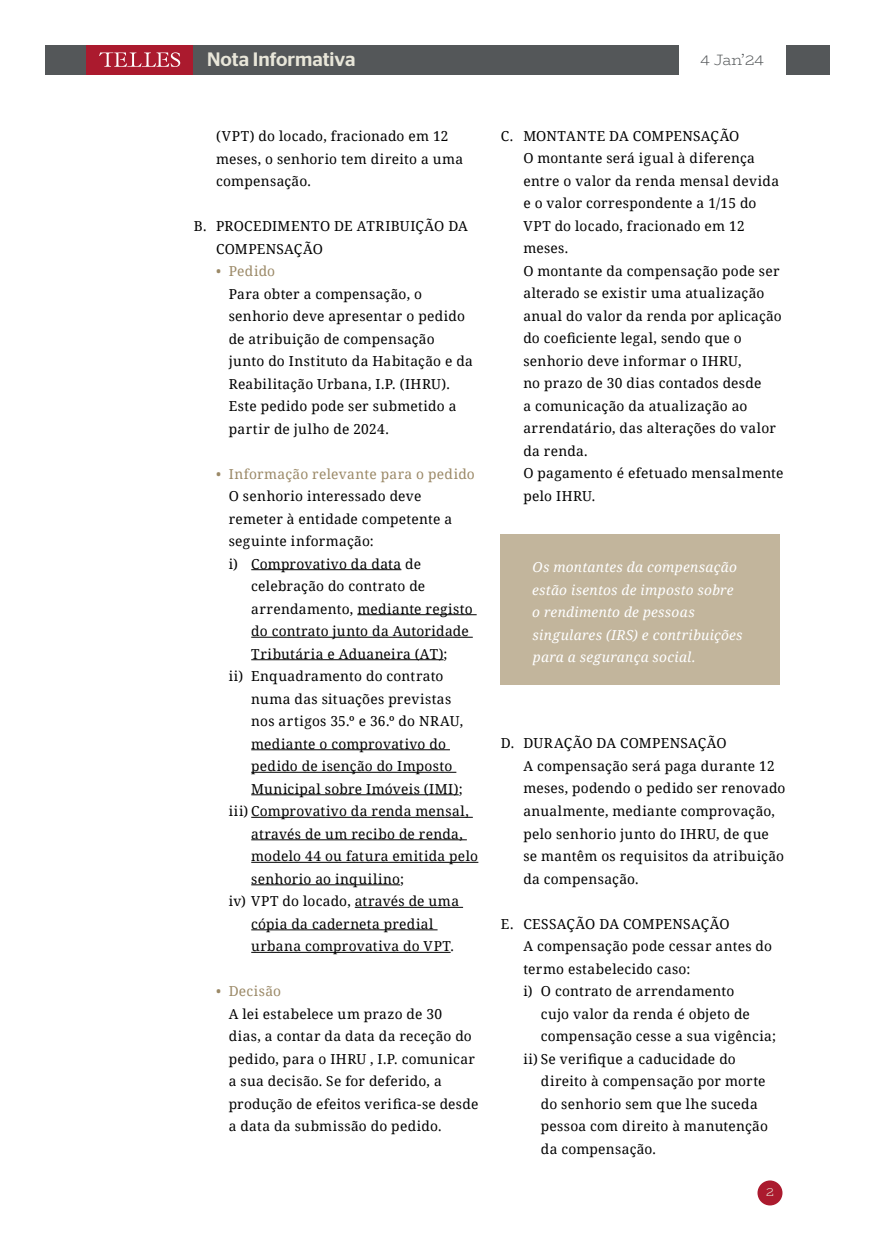
<style>
.page{position:relative;width:875px;height:1238px;background:#fff}
.page>*{position:absolute;margin:0;border:0;box-sizing:border-box;transform-origin:0 0}
.t1{font:500 19.38px "Stag Sans";color:#e8e6d9}
.t2{font:300 15px "Bio Rhyme";color:#545759}
.t3{font:13.75px/22.5px "Noto Serif";letter-spacing:.02em;color:#000}
.t4{font:italic 13.75px/22.5px "Noto Serif";letter-spacing:.02em;color:#fff}
.t5{font:13.75px "Noto Serif";letter-spacing:.02em;color:#9b8967}
.t6{font:300 12.5px "Bio Rhyme";color:#e8e6d9}
</style>
<div class="page">
<div style="left:758px;top:1180px;width:25px;height:25px;background:#ab1a2e;border-radius:50%"></div>
<div style="left:45px;top:45px;width:785px;height:29px;background:#545759"></div>
<div style="left:86px;top:45px;width:107px;height:29px;background:#ab1a2e"></div>
<div style="left:679px;top:43px;width:107px;height:33px;background:#fff"></div>
<svg style="left:99px;top:52px;width:81px;height:15px"></svg>
<hr style="left:251px;top:569px;width:150px;height:1px;background:#000">
<hr style="left:357px;top:614px;width:120px;height:1px;background:#000">
<hr style="left:251px;top:637px;width:222px;height:1px;background:#000">
<hr style="left:251px;top:659px;width:193px;height:1px;background:#000">
<hr style="left:251px;top:749px;width:199px;height:1px;background:#000">
<hr style="left:251px;top:772px;width:205px;height:1px;background:#000">
<hr style="left:251px;top:794px;width:208px;height:1px;background:#000">
<hr style="left:251px;top:817px;width:222px;height:1px;background:#000">
<hr style="left:251px;top:839px;width:216px;height:1px;background:#000">
<hr style="left:251px;top:862px;width:227px;height:1px;background:#000">
<hr style="left:251px;top:884px;width:149px;height:1px;background:#000">
<hr style="left:355px;top:907px;width:108px;height:1px;background:#000">
<hr style="left:251px;top:929px;width:187px;height:1px;background:#000">
<hr style="left:251px;top:952px;width:200px;height:1px;background:#000">
<div style="left:501px;top:535px;width:279px;height:150px;background:#c2b59c"></div>
<h1 class="t1" style="left:207px;top:48px;width:150px">Nota Informativa</h1>
<p class="t2" style="left:701px;top:48px;width:65px">4 Jan’24</p>
<p class="t3" style="left:216px;top:124px;width:248px">(VPT) do locado, fracionado em 12 meses, o senhorio tem direito a uma compensação.</p>
<p class="t3" style="left:216px;top:214px;width:253px;text-indent:-22px">B. PROCEDIMENTO DE ATRIBUIÇÃO DA<br>COMPENSAÇÃO</p>
<p class="t5" style="left:216px;top:262px;width:60px">• Pedido</p>
<p class="t3" style="left:229px;top:282px;width:246px">Para obter a compensação, o senhorio deve apresentar o pedido de atribuição de compensação junto do Instituto da Habitação e da<br>Reabilitação Urbana, I.P. (IHRU).<br>Este pedido pode ser submetido a partir de julho de 2024.</p>
<p class="t5" style="left:216px;top:464px;width:260px">• Informação relevante para o pedido</p>
<p class="t3" style="left:229px;top:484px;width:194px">O senhorio interessado deve</p>
<p class="t3" style="left:229px;top:507px;width:225px">remeter à entidade competente a</p>
<p class="t3" style="left:229px;top:529px;width:147px">seguinte informação:</p>
<p class="t3" style="left:229px;top:552px;width:194px">i) Comprovativo da data de</p>
<p class="t3" style="left:251px;top:574px;width:176px">celebração do contrato de</p>
<p class="t3" style="left:251px;top:597px;width:223px">arrendamento, mediante registo</p>
<p class="t3" style="left:251px;top:619px;width:219px">do contrato junto da Autoridade</p>
<p class="t3" style="left:251px;top:642px;width:198px">Tributária e Aduaneira (AT);</p>
<p class="t3" style="left:229px;top:664px;width:216px">ii) Enquadramento do contrato</p>
<p class="t3" style="left:251px;top:687px;width:202px">numa das situações previstas</p>
<p class="t3" style="left:251px;top:709px;width:213px">nos artigos 35.º e 36.º do NRAU,</p>
<p class="t3" style="left:251px;top:732px;width:196px">mediante o comprovativo do</p>
<p class="t3" style="left:251px;top:754px;width:203px">pedido de isenção do Imposto</p>
<p class="t3" style="left:251px;top:777px;width:213px">Municipal sobre Imóveis (IMI);</p>
<p class="t3" style="left:229px;top:799px;width:242px">iii) Comprovativo da renda mensal,</p>
<p class="t3" style="left:251px;top:822px;width:213px">através de um recibo de renda,</p>
<p class="t3" style="left:251px;top:844px;width:228px">modelo 44 ou fatura emitida pelo</p>
<p class="t3" style="left:251px;top:867px;width:154px">senhorio ao inquilino;</p>
<p class="t3" style="left:229px;top:889px;width:232px">iv) VPT do locado, através de uma</p>
<p class="t3" style="left:251px;top:912px;width:184px">cópia da caderneta predial</p>
<p class="t3" style="left:251px;top:934px;width:204px">urbana comprovativa do VPT.</p>
<p class="t5" style="left:216px;top:981px;width:67px">• Decisão</p>
<p class="t3" style="left:229px;top:1002px;width:251px">A lei estabelece um prazo de 30<br>dias, a contar da data da receção do pedido, para o IHRU , I.P. comunicar a sua decisão. Se for deferido, a produção de efeitos verifica-se desde a data da submissão do pedido.</p>
<p class="t3" style="left:523px;top:124px;width:262px;text-indent:-22px">C. MONTANTE DA COMPENSAÇÃO<br>O montante será igual à diferença entre o valor da renda mensal devida e o valor correspondente a 1/15 do<br>VPT do locado, fracionado em 12 meses.<br>O montante da compensação pode ser alterado se existir uma atualização anual do valor da renda por aplicação do coeficiente legal, sendo que o senhorio deve informar o IHRU,<br>no prazo de 30 dias contados desde<br>a comunicação da atualização ao arrendatário, das alterações do valor da renda.<br>O pagamento é efetuado mensalmente pelo IHRU.</p>
<p class="t4" style="left:532px;top:555px;width:212px">Os montantes da compensação estão isentos de imposto sobre o rendimento de pessoas singulares (IRS) e contribuições para a segurança social.</p>
<p class="t3" style="left:523px;top:731px;width:264px;text-indent:-23px">D. DURAÇÃO DA COMPENSAÇÃO<br>A compensação será paga durante 12 meses, podendo o pedido ser renovado anualmente, mediante comprovação, pelo senhorio junto do IHRU, de que se mantêm os requisitos da atribuição da compensação.</p>
<p class="t3" style="left:501px;top:911px;width:230px">E. CESSAÇÃO DA COMPENSAÇÃO</p>
<p class="t3" style="left:523px;top:934px;width:250px">A compensação pode cessar antes do</p>
<p class="t3" style="left:523px;top:956px;width:169px">termo estabelecido caso:</p>
<p class="t3" style="left:523px;top:979px;width:213px">i) O contrato de arrendamento</p>
<p class="t3" style="left:541px;top:1001px;width:211px">cujo valor da renda é objeto de</p>
<p class="t3" style="left:541px;top:1024px;width:237px">compensação cesse a sua vigência;</p>
<p class="t3" style="left:523px;top:1046px;width:214px">ii) Se verifique a caducidade do</p>
<p class="t3" style="left:541px;top:1069px;width:226px">direito à compensação por morte</p>
<p class="t3" style="left:541px;top:1091px;width:218px">do senhorio sem que lhe suceda</p>
<p class="t3" style="left:541px;top:1114px;width:229px">pessoa com direito à manutenção</p>
<p class="t3" style="left:541px;top:1136px;width:117px">da compensação.</p>
<p class="t6" style="left:766px;top:1182px;width:9px">2</p>
</div>
